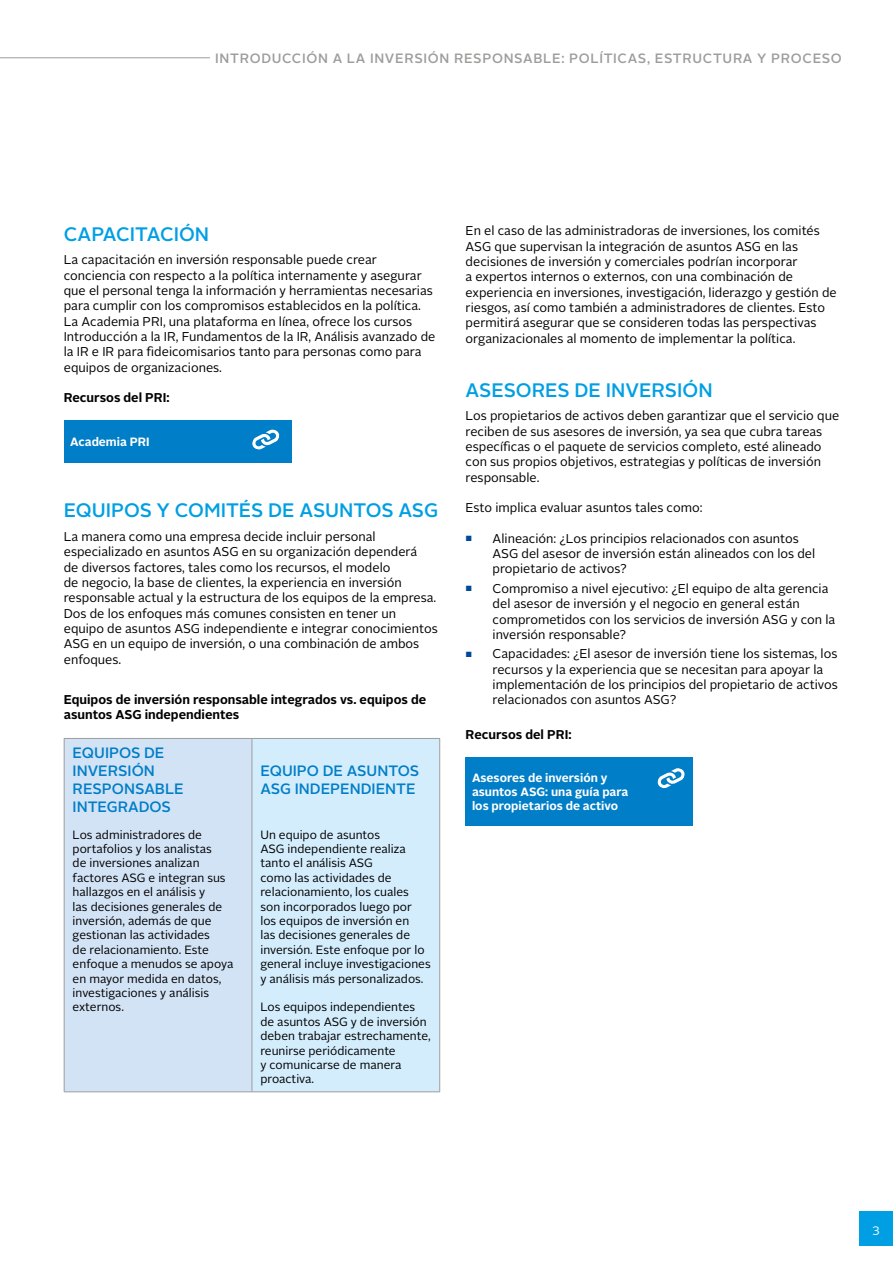
<style>
.page{position:relative;width:893px;height:1263px;background:#fff}
.page>*{position:absolute;margin:0;border:0;box-sizing:border-box;transform-origin:0 0}
.t1{font:500 19.5px "Alright Sans";color:#009fe3}
.t2{font:500 15px/18px "Alright Sans";color:#007ec7}
.t3{font:500 13.5px "Alright Sans";letter-spacing:.05em;color:#9d9d9c}
.t4{font:12.75px/15.3px "Alright Sans";color:#000}
.t5{font:700 12.75px/15.3px "Alright Sans";color:#000}
.t6{font:12px/14.4px "Alright Sans";color:#000}
.t7{font:700 12px/14.4px "Alright Sans";color:#fff}
.t8{font:12px "Alright Sans";color:#fff}
.s1{font-size:7.5px;color:#00489a}
</style>
<div class="page">
<div style="left:859px;top:1212px;width:34px;height:34px;background:#009fe3"></div>
<hr style="left:0;top:57px;width:210px;height:1px;background:#9d9d9c">
<div style="left:65px;top:739px;width:187px;height:352px;background:#d3e3f6"></div>
<div style="left:253px;top:739px;width:186px;height:352px;background:#d4edfc"></div>
<hr style="left:64px;top:738px;width:188px;height:1px;background:#9d9d9c">
<hr style="left:64px;top:739px;width:1px;height:82px;background:#9d9d9c">
<hr style="left:252px;top:738px;width:188px;height:1px;background:#9d9d9c">
<hr style="left:252px;top:739px;width:1px;height:82px;background:#9d9d9c">
<hr style="left:439px;top:739px;width:1px;height:82px;background:#9d9d9c">
<hr style="left:64px;top:821px;width:1px;height:270px;background:#9d9d9c">
<hr style="left:252px;top:821px;width:1px;height:270px;background:#9d9d9c">
<hr style="left:439px;top:821px;width:1px;height:270px;background:#9d9d9c">
<hr style="left:64px;top:1091px;width:188px;height:1px;background:#9d9d9c">
<hr style="left:252px;top:1091px;width:188px;height:1px;background:#9d9d9c">
<div style="left:64px;top:420px;width:227px;height:42px;background:#007ec7"></div>
<svg style="left:252px;top:429px;width:28px;height:21px"></svg>
<div style="left:466px;top:757px;width:227px;height:69px;background:#007ec7"></div>
<svg style="left:657px;top:768px;width:28px;height:20px"></svg>
<p class="t3" style="left:215px;top:49px;width:628px">INTRODUCCIÓN A LA INVERSIÓN RESPONSABLE: POLÍTICAS, ESTRUCTURA Y PROCESO</p>
<h1 class="t1" style="left:64px;top:220px;width:147px">CAPACITACIÓN</h1>
<p class="t4" style="left:64px;top:252px;width:373px">La capacitación en inversión responsable puede crear conciencia con respecto a la política internamente y asegurar que el personal tenga la información y herramientas necesarias para cumplir con los compromisos establecidos en la política.<br>La Academia PRI, una plataforma en línea, ofrece los cursos Introducción a la IR, Fundamentos de la IR, Análisis avanzado de la IR e IR para fideicomisarios tanto para personas como para equipos de organizaciones.</p>
<p class="t5" style="left:64px;top:390px;width:107px">Recursos del PRI:</p>
<p class="t7" style="left:70px;top:434px;width:81px">Academia PRI</p>
<h1 class="t1" style="left:64px;top:497px;width:376px">EQUIPOS Y COMITÉS DE ASUNTOS ASG</h1>
<p class="t4" style="left:64px;top:529px;width:375px">La manera como una empresa decide incluir personal especializado en asuntos ASG en su organización dependerá<br>de diversos factores, tales como los recursos, el modelo<br>de negocio, la base de clientes, la experiencia en inversión responsable actual y la estructura de los equipos de la empresa.<br>Dos de los enfoques más comunes consisten en tener un equipo de asuntos ASG independiente e integrar conocimientos ASG en un equipo de inversión, o una combinación de ambos enfoques.</p>
<p class="t5" style="left:64px;top:692px;width:364px">Equipos de inversión responsable integrados vs. equipos de asuntos ASG independientes</p>
<p class="t2" style="left:73px;top:744px;width:113px">EQUIPOS DE<br>INVERSIÓN<br>RESPONSABLE<br>INTEGRADOS</p>
<p class="t2" style="left:260px;top:762px;width:160px">EQUIPO DE ASUNTOS<br>ASG INDEPENDIENTE</p>
<p class="t6" style="left:73px;top:827px;width:162px">Los administradores de portafolios y los analistas<br>de inversiones analizan factores ASG e integran sus hallazgos en el análisis y<br>las decisiones generales de inversión, además de que gestionan las actividades<br>de relacionamiento. Este enfoque a menudos se apoya en mayor medida en datos, investigaciones y análisis externos.</p>
<p class="t6" style="left:260px;top:827px;width:172px">Un equipo de asuntos<br>ASG independiente realiza tanto el análisis ASG<br>como las actividades de relacionamiento, los cuales son incorporados luego por los equipos de inversión en<br>las decisiones generales de inversión. Este enfoque por lo general incluye investigaciones y análisis más personalizados.</p>
<p class="t6" style="left:260px;top:1000px;width:172px">Los equipos independientes de asuntos ASG y de inversión deben trabajar estrechamente, reunirse periódicamente<br>y comunicarse de manera proactiva.</p>
<p class="t4" style="left:466px;top:224px;width:373px">En el caso de las administradoras de inversiones, los comités ASG que supervisan la integración de asuntos ASG en las decisiones de inversión y comerciales podrían incorporar<br>a expertos internos o externos, con una combinación de experiencia en inversiones, investigación, liderazgo y gestión de riesgos, así como también a administradores de clientes. Esto permitirá asegurar que se consideren todas las perspectivas organizacionales al momento de implementar la política.</p>
<h1 class="t1" style="left:466px;top:376px;width:248px">ASESORES DE INVERSIÓN</h1>
<p class="t4" style="left:466px;top:408px;width:375px">Los propietarios de activos deben garantizar que el servicio que reciben de sus asesores de inversión, ya sea que cubra tareas específicas o el paquete de servicios completo, esté alineado con sus propios objetivos, estrategias y políticas de inversión responsable.</p>
<p class="t4" style="left:466px;top:500px;width:238px">Esto implica evaluar asuntos tales como:</p>
<p class="t4" style="left:493px;top:531px;width:324px;text-indent:-27px"><span class="s1">■</span> Alineación: ¿Los principios relacionados con asuntos<br>ASG del asesor de inversión están alineados con los del propietario de activos?</p>
<p class="t4" style="left:493px;top:581px;width:344px;text-indent:-27px"><span class="s1">■</span> Compromiso a nivel ejecutivo: ¿El equipo de alta gerencia del asesor de inversión y el negocio en general están comprometidos con los servicios de inversión ASG y con la inversión responsable?</p>
<p class="t4" style="left:493px;top:646px;width:347px;text-indent:-27px"><span class="s1">■</span> Capacidades: ¿El asesor de inversión tiene los sistemas, los recursos y la experiencia que se necesitan para apoyar la implementación de los principios del propietario de activos relacionados con asuntos ASG?</p>
<p class="t5" style="left:466px;top:727px;width:107px">Recursos del PRI:</p>
<p class="t7" style="left:472px;top:770px;width:158px">Asesores de inversión y asuntos ASG: una guía para los propietarios de activo</p>
<p class="t8" style="left:872px;top:1221px;width:9px">3</p>
</div>
